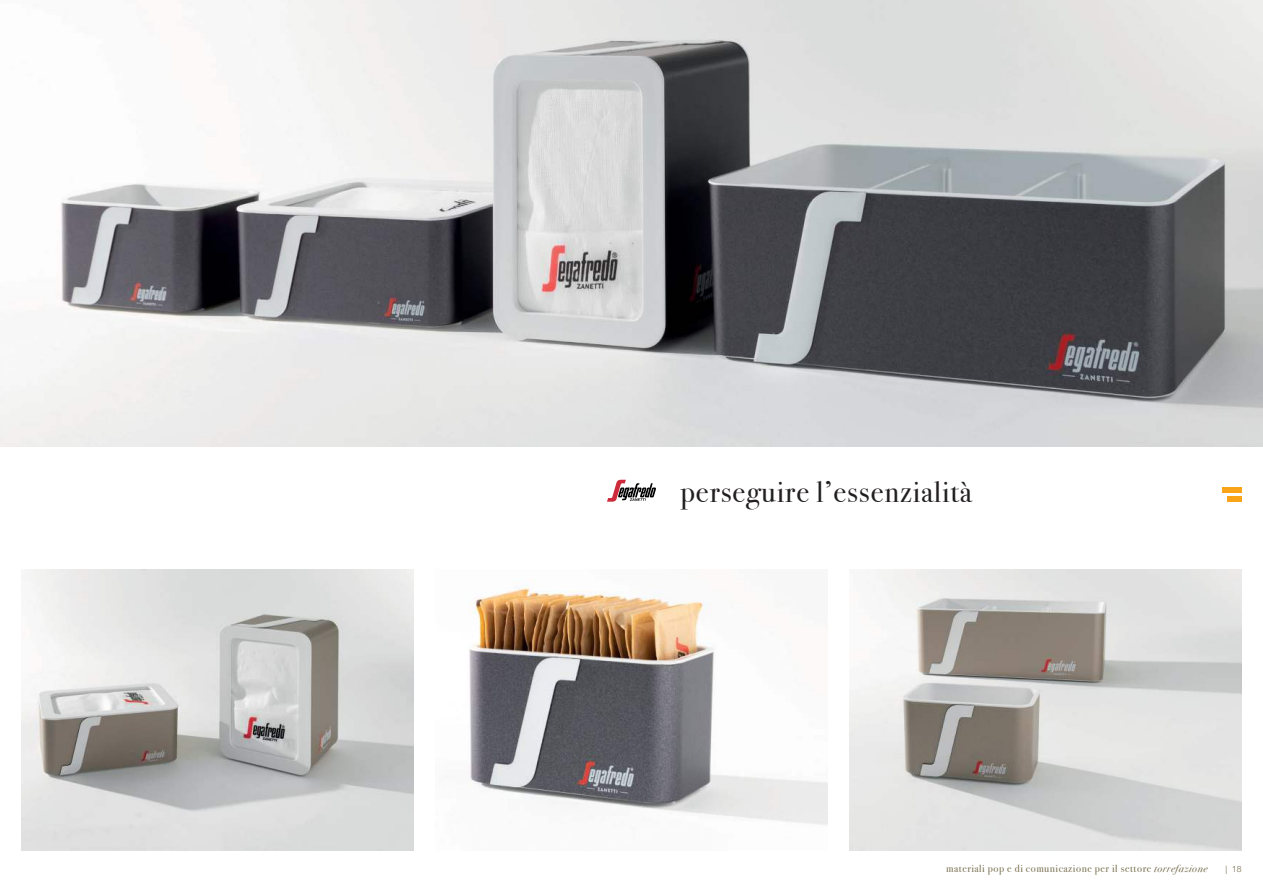
<style>
.page{position:relative;width:1263px;height:893px;background:#fff}
.page>*{position:absolute;margin:0;border:0;box-sizing:border-box;transform-origin:0 0}
.t1{font:30px "Bodoni Svty Two OSITCTT";letter-spacing:.03em;color:#221f1f}
.t2{font:10.5px "Bodoni Svty Two OSITCTT";letter-spacing:.05em;color:#796f4f}
.t3{font:300 9px "Clearview One";color:#796f4f}
.s1{font-style:italic}
</style>
<div class="page">
<img style="left:0;top:0;width:1263px;height:446px">
<div style="left:1222px;top:488px;width:20px;height:5px;background:#faa519"></div>
<div style="left:1227px;top:496px;width:15px;height:6px;background:#faa519"></div>
<svg style="left:607px;top:480px;width:49px;height:22px"></svg>
<img style="left:469px;top:580px;width:359px;height:245px">
<img style="left:21px;top:570px;width:393px;height:280px">
<img style="left:849px;top:570px;width:393px;height:280px">
<h1 class="t1" style="left:680px;top:480px;width:293px">perseguire l’essenzialità</h1>
<p class="t2" style="left:946px;top:864px;width:263px">materiali pop e di comunicazione per il settore <span class="s1">torrefazione</span></p>
<p class="t3" style="left:1225px;top:865px;width:18px">| 18</p>
</div>
